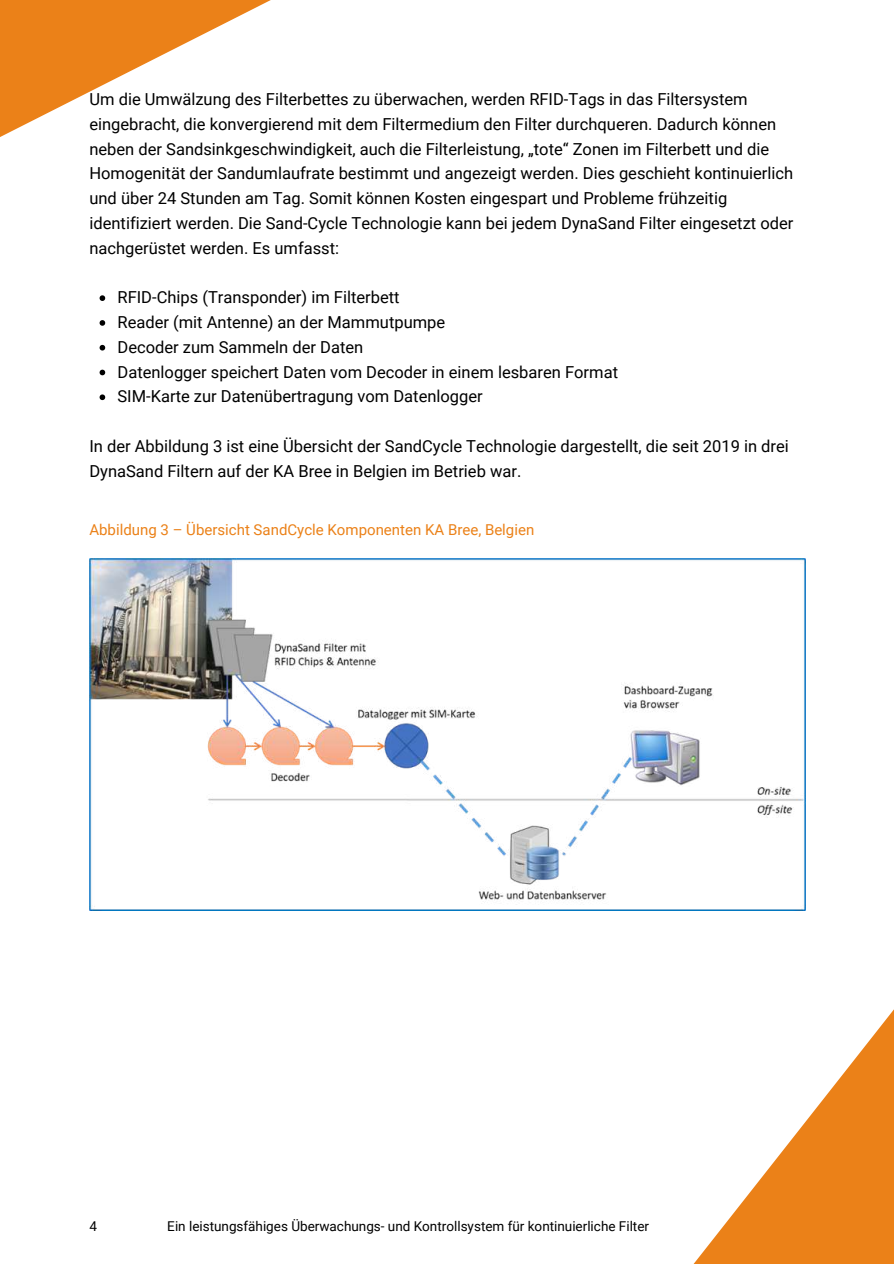
<style>
.page{position:relative;width:894px;height:1264px;background:#fff}
.page>*{position:absolute;margin:0;border:0;box-sizing:border-box;transform-origin:0 0}
.t1{font:16.5px/24.8px "Roboto";color:#000}
.t2{font:15px "Roboto";color:#eb8118}
.t3{font:13.5px "Roboto";color:#000}
</style>
<div class="page">
<svg style="left:694px;top:1010px;width:199px;height:253px"></svg>
<svg style="left:0;top:0;width:271px;height:401px"></svg>
<img style="left:89px;top:558px;width:715px;height:352px">
<svg style="left:99px;top:295px;width:6px;height:6px"></svg>
<svg style="left:99px;top:320px;width:6px;height:6px"></svg>
<svg style="left:99px;top:345px;width:6px;height:5px"></svg>
<svg style="left:99px;top:370px;width:6px;height:5px"></svg>
<svg style="left:99px;top:394px;width:6px;height:6px"></svg>
<p class="t1" style="left:89px;top:87px;width:705px">Um die Umwälzung des Filterbettes zu überwachen, werden RFID-Tags in das Filtersystem eingebracht, die konvergierend mit dem Filtermedium den Filter durchqueren. Dadurch können neben der Sandsinkgeschwindigkeit, auch die Filterleistung, „tote“ Zonen im Filterbett und die Homogenität der Sandumlaufrate bestimmt und angezeigt werden. Dies geschieht kontinuierlich und über 24 Stunden am Tag. Somit können Kosten eingespart und Probleme frühzeitig identifiziert werden. Die Sand-Cycle Technologie kann bei jedem DynaSand Filter eingesetzt oder nachgerüstet werden. Es umfasst:</p>
<p class="t1" style="left:117px;top:285px;width:502px">RFID-Chips (Transponder) im Filterbett<br>Reader (mit Antenne) an der Mammutpumpe<br>Decoder zum Sammeln der Daten<br>Datenlogger speichert Daten vom Decoder in einem lesbaren Format SIM-Karte zur Datenübertragung vom Datenlogger</p>
<p class="t1" style="left:89px;top:434px;width:700px">In der Abbildung 3 ist eine Übersicht der SandCycle Technologie dargestellt, die seit 2019 in drei<br>DynaSand Filtern auf der KA Bree in Belgien im Betrieb war.</p>
<p class="t2" style="left:89px;top:521px;width:446px">Abbildung 3 – Übersicht SandCycle Komponenten KA Bree, Belgien</p>
<p class="t3" style="left:89px;top:1218px;width:9px">4</p>
<p class="t3" style="left:167px;top:1218px;width:483px">Ein leistungsfähiges Überwachungs- und Kontrollsystem für kontinuierliche Filter</p>
</div>
